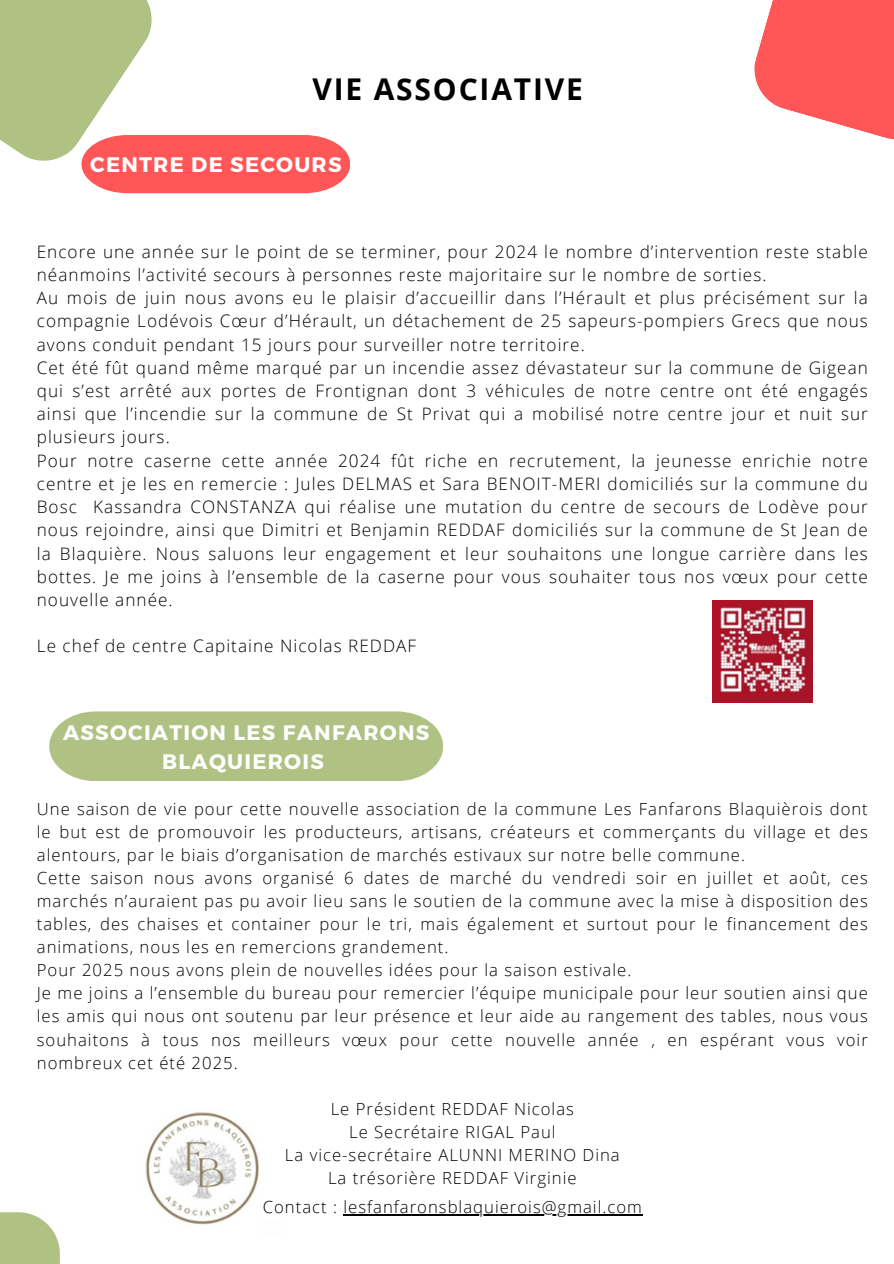
<style>
.page{position:relative;width:894px;height:1264px;background:#fff}
.page>*{position:absolute;margin:0;border:0;box-sizing:border-box;transform-origin:0 0}
.t1{font:700 30px "Open Sans";letter-spacing:.06em;color:#000}
.t2{font:700 21px/29.2px "Montserrat";letter-spacing:.06em;color:#fff;text-align:center}
.t3{font:300 17.1px/23.2px "Open Sans";letter-spacing:.06em;color:#000;text-align:justify}
.t4{font:300 16.65px/23.1px "Open Sans";letter-spacing:.06em;color:#000;text-align:justify}
</style>
<div class="page">
<svg style="left:0;top:0;width:350px;height:193px"></svg>
<svg style="left:754px;top:0;width:139px;height:140px"></svg>
<div style="left:0;top:1212px;width:60px;height:51px;background:#afc283"></div>
<img style="left:712px;top:600px;width:100px;height:102px">
<img style="left:145px;top:1112px;width:114px;height:113px">
<div style="left:49px;top:711px;width:394px;height:70px;background:#afc283"></div>
<hr style="left:343px;top:1214px;width:299px;height:1px;background:#000">
<h1 class="t1" style="left:312px;top:68px;width:272px">VIE ASSOCIATIVE</h1>
<h2 class="t2" style="left:90px;top:149px;width:253px">CENTRE DE SECOURS</h2>
<p class="t3" style="left:37px;top:239px;width:832px">Encore une année sur le point de se terminer, pour 2024 le nombre d’intervention reste stable néanmoins l’activité secours à personnes reste majoritaire sur le nombre de sorties.</p>
<p class="t3" style="left:37px;top:286px;width:832px">Au mois de juin nous avons eu le plaisir d’accueillir dans l’Hérault et plus précisément sur la compagnie Lodévois Cœur d’Hérault, un détachement de 25 sapeurs-pompiers Grecs que nous avons conduit pendant 15 jours pour surveiller notre territoire.</p>
<p class="t3" style="left:37px;top:355px;width:832px">Cet été fût quand même marqué par un incendie assez dévastateur sur la commune de Gigean qui s’est arrêté aux portes de Frontignan dont 3 véhicules de notre centre ont été engagés ainsi que l’incendie sur la commune de St Privat qui a mobilisé notre centre jour et nuit sur plusieurs jours.</p>
<p class="t3" style="left:37px;top:448px;width:832px">Pour notre caserne cette année 2024 fût riche en recrutement, la jeunesse enrichie notre centre et je les en remercie : Jules DELMAS et Sara BENOIT-MERI domiciliés sur la commune du Bosc Kassandra CONSTANZA qui réalise une mutation du centre de secours de Lodève pour nous rejoindre, ainsi que Dimitri et Benjamin REDDAF domiciliés sur la commune de St Jean de la Blaquière. Nous saluons leur engagement et leur souhaitons une longue carrière dans les bottes. Je me joins à l’ensemble de la caserne pour vous souhaiter tous nos vœux pour cette nouvelle année.</p>
<p class="t3" style="left:37px;top:634px;width:380px">Le chef de centre Capitaine Nicolas REDDAF</p>
<p class="t2" style="left:63px;top:716px;width:368px">ASSOCIATION LES FANFARONS<br>BLAQUIEROIS</p>
<p class="t4" style="left:37px;top:797px;width:832px">Une saison de vie pour cette nouvelle association de la commune Les Fanfarons Blaquièrois dont le but est de promouvoir les producteurs, artisans, créateurs et commerçants du village et des alentours, par le biais d’organisation de marchés estivaux sur notre belle commune.</p>
<p class="t4" style="left:37px;top:866px;width:832px">Cette saison nous avons organisé 6 dates de marché du vendredi soir en juillet et août, ces marchés n’auraient pas pu avoir lieu sans le soutien de la commune avec la mise à disposition des tables, des chaises et container pour le tri, mais également et surtout pour le financement des animations, nous les en remercions grandement.</p>
<p class="t4" style="left:37px;top:958px;width:595px">Pour 2025 nous avons plein de nouvelles idées pour la saison estivale.</p>
<p class="t4" style="left:37px;top:981px;width:832px">Je me joins a l’ensemble du bureau pour remercier l’équipe municipale pour leur soutien ainsi que les amis qui nous ont soutenu par leur présence et leur aide au rangement des tables, nous vous souhaitons à tous nos meilleurs vœux pour cette nouvelle année , en espérant vous voir nombreux cet été 2025.</p>
<p class="t4" style="left:330px;top:1096px;width:245px">Le Président REDDAF Nicolas</p>
<p class="t4" style="left:349px;top:1119px;width:208px">Le Secrétaire RIGAL Paul</p>
<p class="t4" style="left:285px;top:1142px;width:336px">La vice-secrétaire ALUNNI MERINO Dina</p>
<p class="t4" style="left:328px;top:1165px;width:250px">La trésorière REDDAF Virginie</p>
<p class="t4" style="left:263px;top:1195px;width:380px">Contact : lesfanfaronsblaquierois@gmail.com</p>
</div>
